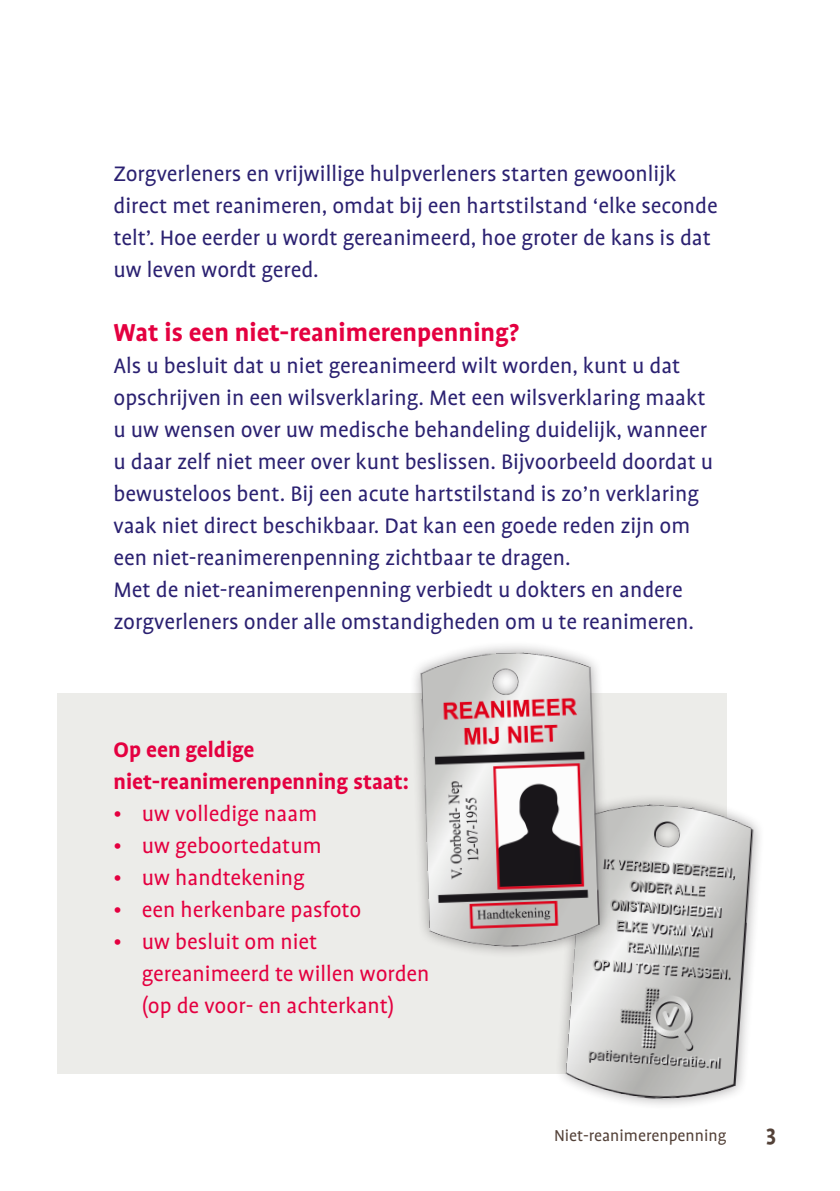
<style>
.page{position:relative;width:840px;height:1191px;background:#fff}
.page>*{position:absolute;margin:0;border:0;box-sizing:border-box;transform-origin:0 0}
.t1{font:700 28px "Profile OT";color:#e40040}
.t2{font:24px/32px "Profile OT";color:#2b2171}
.t3{font:24px/32px "Profile OT";color:#e40040}
.t4{font:700 24px "Profile OT";color:#e40040}
.t5{font:700 24px "Profile OT";color:#534138}
.t6{font:18px "Profile OT";color:#534138}
</style>
<div class="page">
<div style="left:57px;top:693px;width:669px;height:381px;background:#ecece9"></div>
<div style="left:554px;top:793px;width:210px;height:317px;background:#231f20;opacity:.4"></div>
<img style="left:564px;top:800px;width:190px;height:304px">
<div style="left:409px;top:641px;width:202px;height:317px;background:#231f20;opacity:.4"></div>
<img style="left:420px;top:650px;width:180px;height:299px">
<p class="t2" style="left:113px;top:158px;width:605px">Zorgverleners en vrijwillige hulpverleners starten gewoonlijk direct met reanimeren, omdat bij een hartstilstand ‘elke seconde telt’. Hoe eerder u wordt gereanimeerd, hoe groter de kans is dat uw leven wordt gered.</p>
<p class="t1" style="left:113px;top:317px;width:406px">Wat is een niet-reanimerenpenning?</p>
<p class="t2" style="left:113px;top:350px;width:601px">Als u besluit dat u niet gereanimeerd wilt worden, kunt u dat opschrijven in een wilsverklaring. Met een wilsverklaring maakt u uw wensen over uw medische behandeling duidelijk, wanneer u daar zelf niet meer over kunt beslissen. Bijvoorbeeld doordat u bewusteloos bent. Bij een acute hartstilstand is zo’n verklaring vaak niet direct beschikbaar. Dat kan een goede reden zijn om een niet-reanimerenpenning zichtbaar te dragen.</p>
<p class="t2" style="left:113px;top:574px;width:582px">Met de niet-reanimerenpenning verbiedt u dokters en andere zorgverleners onder alle omstandigheden om u te reanimeren.</p>
<p class="t4" style="left:113px;top:736px;width:142px">Op een geldige</p>
<p class="t4" style="left:113px;top:768px;width:297px">niet-reanimerenpenning staat:</p>
<p class="t3" style="left:113px;top:798px;width:205px">• uw volledige naam</p>
<p class="t3" style="left:113px;top:830px;width:210px">• uw geboortedatum</p>
<p class="t3" style="left:113px;top:862px;width:193px">• uw handtekening</p>
<p class="t3" style="left:113px;top:894px;width:249px">• een herkenbare pasfoto</p>
<p class="t3" style="left:142px;top:926px;width:289px;text-indent:-28px">• uw besluit om niet gereanimeerd te willen worden (op de voor- en achterkant)</p>
<p class="t6" style="left:553px;top:1125px;width:174px">Niet-reanimerenpenning</p>
<p class="t5" style="left:765px;top:1120px;width:11px">3</p>
</div>
